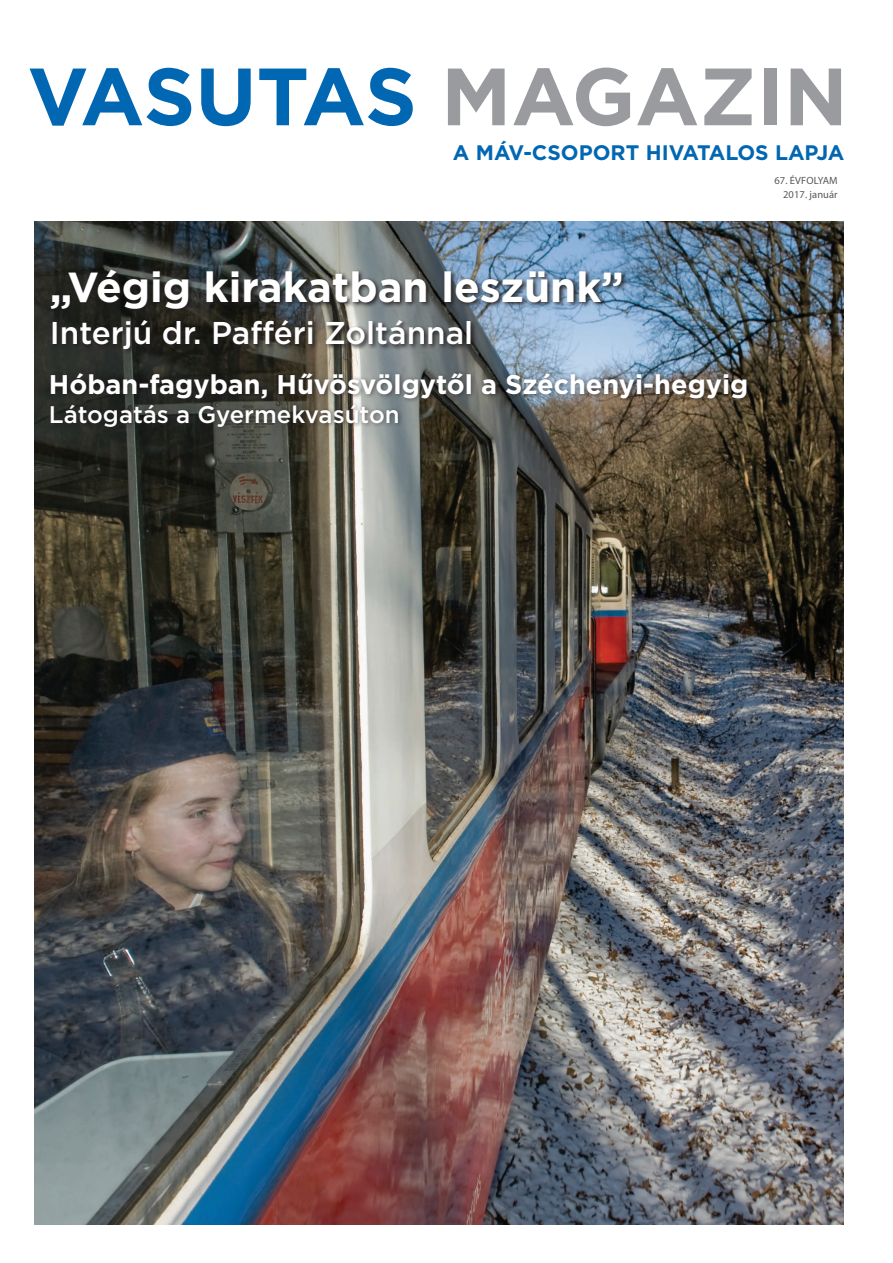
<style>
.page{position:relative;width:893px;height:1263px;background:#fff}
.page>*{position:absolute;margin:0;border:0;box-sizing:border-box;transform-origin:0 0}
.t1{font:700 81px "Gotham";color:#0267b2}
.t2{font:700 42px "Gotham";color:#fff}
.t3{font:500 31.5px "Gotham";color:#fff}
.t4{font:700 27px "Gotham";color:#fff}
.t5{font:500 24px "Gotham";color:#fff}
.t6{font:700 21px "Gotham";color:#0267b2}
.evfolyam_szam{font:10.5px "Myriad Pro";letter-spacing:.01em;color:#57585a}
.s1{color:#999b9e}
</style>
<div class="page">
<img style="left:34px;top:221px;width:809px;height:1003px">
<div style="left:48px;top:370px;width:705px;height:62px;background:#231f20;opacity:.53"></div>
<div style="left:49px;top:267px;width:579px;height:88px;background:#231f20;opacity:.96"></div>
<p class="t1" style="left:28px;top:43px;width:822px">VASUTAS <span class="s1">MAGAZIN</span></p>
<p class="t6" style="left:453px;top:139px;width:393px">A MÁV-CSOPORT HIVATALOS LAPJA</p>
<p class="t2" style="left:50px;top:259px;width:575px">„Végig kirakatban leszünk”</p>
<p class="t3" style="left:50px;top:312px;width:425px">Interjú dr. Pafféri Zoltánnal</p>
<p class="t4" style="left:49px;top:366px;width:701px">Hóban-fagyban, Hűvösvölgytől a Széchenyi-hegyig</p>
<p class="t5" style="left:49px;top:398px;width:352px">Látogatás a Gyermekvasúton</p>
<p class="evfolyam_szam" style="left:774px;top:174px;width:65px">67. ÉVFOLYAM</p>
<p class="evfolyam_szam" style="left:783px;top:188px;width:56px">2017. január</p>
</div>
